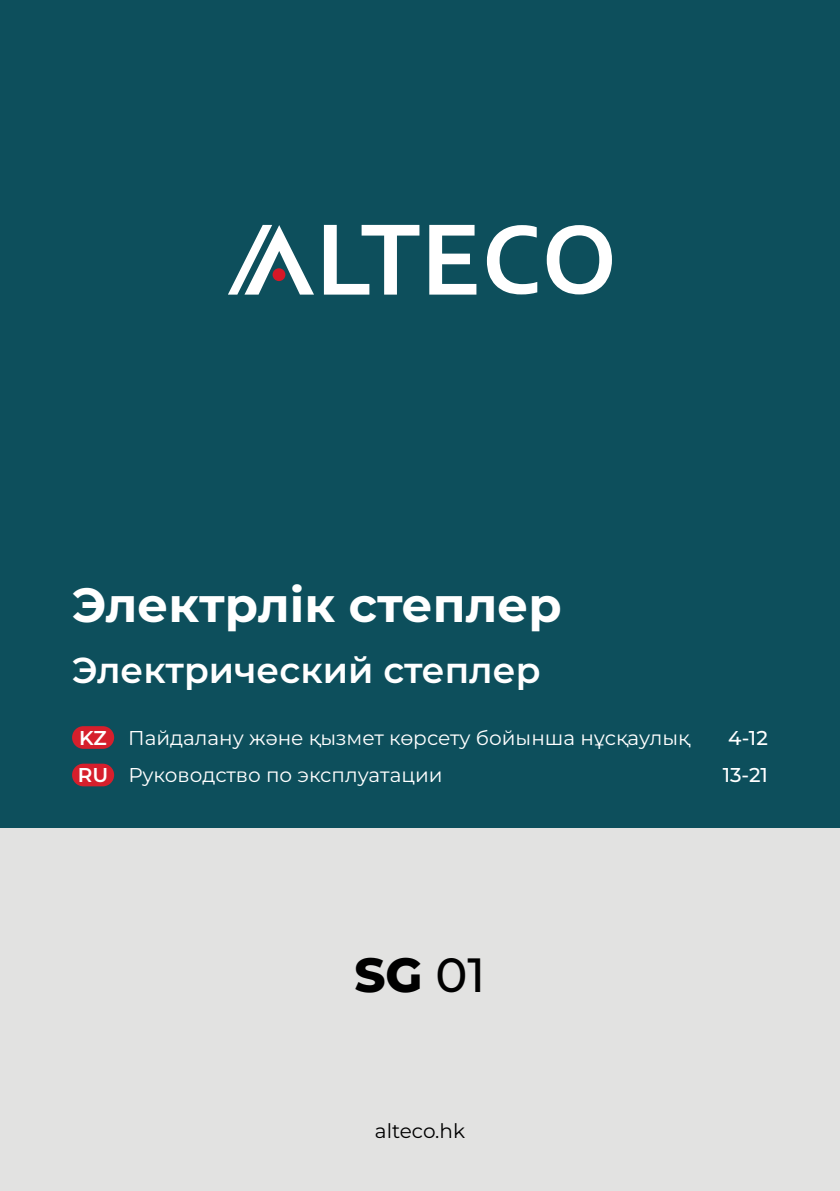
<style>
.page{position:relative;width:840px;height:1191px;background:#fff}
.page>*{position:absolute;margin:0;border:0;box-sizing:border-box;transform-origin:0 0}
.t1{font:700 48px "Montserrat";color:#fff}
.t2{font:800 48px "Montserrat";color:#000}
.t3{font:600 36px "Montserrat";color:#fff}
.t4{font:20px "Montserrat";color:#fff}
.t5{font:20px "Montserrat";color:#000}
.t6{font:500 20px "Montserrat";color:#fff}
.s1{font-weight:600}
.s2{font-weight:500}
</style>
<div class="page">
<div style="left:0;top:0;width:839px;height:828px;background:#0d4f5c"></div>
<div style="left:0;top:828px;width:839px;height:363px;background:#e2e2e1"></div>
<svg style="left:228px;top:225px;width:383px;height:69px"></svg>
<div style="left:272px;top:268px;width:13px;height:13px;background:#d61827;border-radius:50%"></div>
<div style="left:72px;top:763px;width:42px;height:23px;background:#d61f2c;border-radius:11px"></div>
<div style="left:72px;top:726px;width:42px;height:23px;background:#d61f2c;border-radius:11px"></div>
<h1 class="t1" style="left:72px;top:573px;width:491px">Электрлік степлер</h1>
<h2 class="t3" style="left:72px;top:646px;width:470px">Электрический степлер</h2>
<p class="t4" style="left:79px;top:724px;width:612px"><span class="s1">KZ</span> Пайдалану және қызмет көрсету бойынша нұсқаулық</p>
<p class="t6" style="left:727px;top:724px;width:41px">4-12</p>
<p class="t4" style="left:78px;top:761px;width:366px"><span class="s1">RU</span> Руководство по эксплуатации</p>
<p class="t6" style="left:722px;top:761px;width:47px">13-21</p>
<h1 class="t2" style="left:354px;top:943px;width:132px">SG <span class="s2">01</span></h1>
<p class="t5" style="left:374px;top:1117px;width:92px">alteco.hk</p>
</div>
